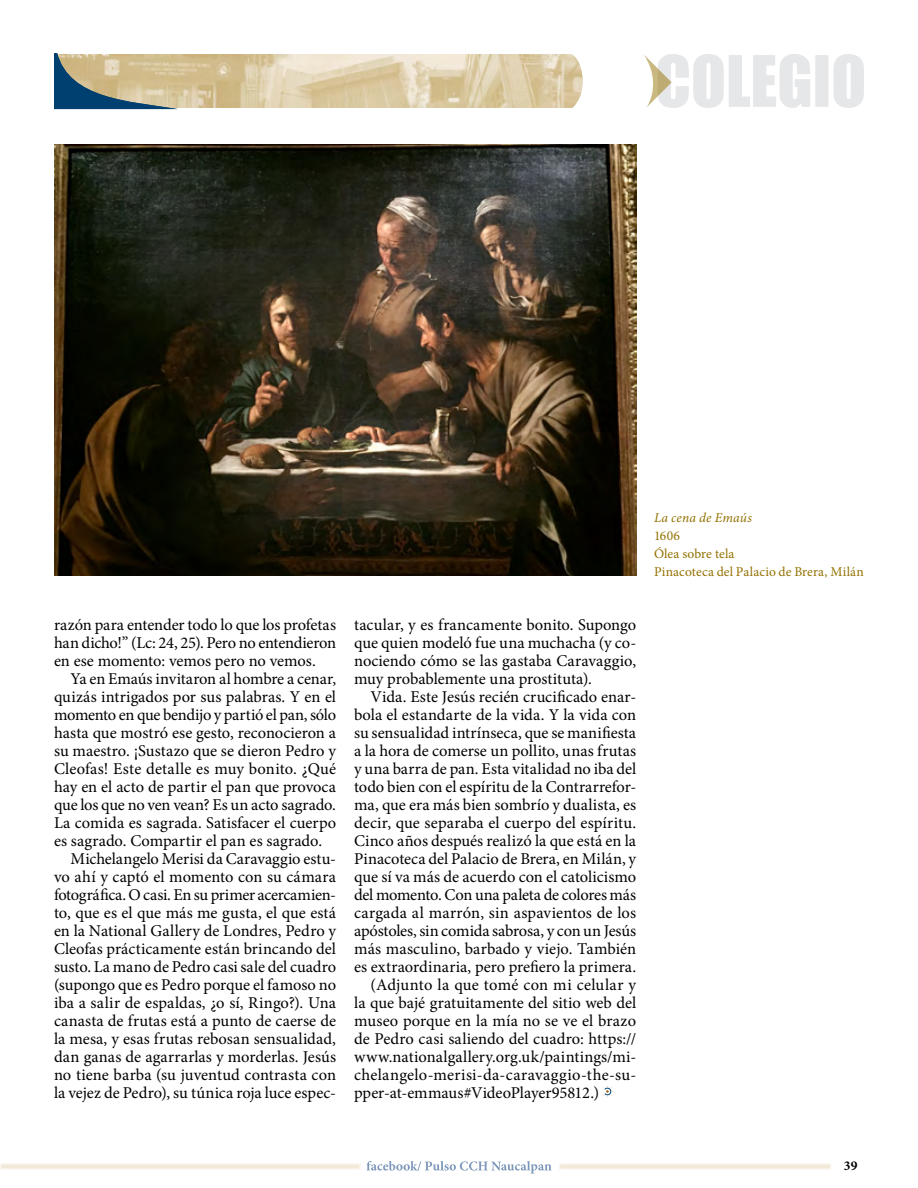
<style>
.page{position:relative;width:918px;height:1188px;background:#fff}
.page>*{position:absolute;margin:0;border:0;box-sizing:border-box;transform-origin:0 0}
.t1{font:16.5px/18px "Minion Pro";color:#000;text-align:justify}
.t2{font:13.5px/18px "Minion Pro";letter-spacing:.005em;color:#937100}
.t3{font:italic 13.5px "Minion Pro";letter-spacing:.01em;color:#937100}
.t4{font:700 13.5px "Minion Pro";color:#000}
</style>
<div class="page">
<svg style="left:644px;top:54px;width:220px;height:54px"></svg>
<img style="left:54px;top:144px;width:582px;height:432px">
<svg style="left:603px;top:1085px;width:11px;height:13px"></svg>
<svg style="left:559px;top:1163px;width:272px;height:7px"></svg>
<svg style="left:366px;top:1161px;width:186px;height:12px"></svg>
<svg style="left:0;top:1163px;width:361px;height:7px"></svg>
<svg style="left:54px;top:53px;width:529px;height:56px;background:#cec3a5"></svg>
<p class="t1" style="left:54px;top:616px;width:284px">razón para entender todo lo que los profetas han dicho!” (Lc: 24, 25). Pero no entendieron en ese momento: vemos pero no vemos.</p>
<p class="t1" style="left:70px;top:670px;width:267px">Ya en Emaús invitaron al hombre a cenar,</p>
<p class="t1" style="left:54px;top:688px;width:284px">quizás intrigados por sus palabras. Y en el</p>
<p class="t1" style="left:54px;top:706px;width:284px">momento en que bendijo y partió el pan, sólo</p>
<p class="t1" style="left:54px;top:724px;width:284px">hasta que mostró ese gesto, reconocieron a</p>
<p class="t1" style="left:54px;top:742px;width:284px">su maestro. ¡Sustazo que se dieron Pedro y</p>
<p class="t1" style="left:54px;top:760px;width:284px">Cleofas! Este detalle es muy bonito. ¿Qué</p>
<p class="t1" style="left:54px;top:778px;width:284px">hay en el acto de partir el pan que provoca</p>
<p class="t1" style="left:54px;top:796px;width:284px">que los que no ven vean? Es un acto sagrado.</p>
<p class="t1" style="left:54px;top:814px;width:284px">La comida es sagrada. Satisfacer el cuerpo</p>
<p class="t1" style="left:54px;top:832px;width:270px">es sagrado. Compartir el pan es sagrado.</p>
<p class="t1" style="left:70px;top:850px;width:267px">Michelangelo Merisi da Caravaggio estu-</p>
<p class="t1" style="left:54px;top:868px;width:284px">vo ahí y captó el momento con su cámara</p>
<p class="t1" style="left:54px;top:886px;width:284px">fotográfica. O casi. En su primer acercamien-</p>
<p class="t1" style="left:54px;top:904px;width:284px">to, que es el que más me gusta, el que está</p>
<p class="t1" style="left:54px;top:922px;width:284px">en la National Gallery de Londres, Pedro y</p>
<p class="t1" style="left:54px;top:940px;width:284px">Cleofas prácticamente están brincando del</p>
<p class="t1" style="left:54px;top:958px;width:284px">susto. La mano de Pedro casi sale del cuadro</p>
<p class="t1" style="left:54px;top:976px;width:284px">(supongo que es Pedro porque el famoso no</p>
<p class="t1" style="left:54px;top:994px;width:284px">iba a salir de espaldas, ¿o sí, Ringo?). Una</p>
<p class="t1" style="left:54px;top:1012px;width:284px">canasta de frutas está a punto de caerse de</p>
<p class="t1" style="left:54px;top:1030px;width:284px">la mesa, y esas frutas rebosan sensualidad,</p>
<p class="t1" style="left:54px;top:1048px;width:284px">dan ganas de agarrarlas y morderlas. Jesús</p>
<p class="t1" style="left:54px;top:1066px;width:284px">no tiene barba (su juventud contrasta con</p>
<p class="t1" style="left:54px;top:1084px;width:284px">la vejez de Pedro), su túnica roja luce espec-</p>
<p class="t1" style="left:354px;top:616px;width:284px">tacular, y es francamente bonito. Supongo que quien modeló fue una muchacha (y co&shy;nociendo cómo se las gastaba Caravaggio, muy probablemente una prostituta).</p>
<p class="t1" style="left:371px;top:688px;width:267px">Vida. Este Jesús recién crucificado enar-</p>
<p class="t1" style="left:354px;top:706px;width:284px">bola el estandarte de la vida. Y la vida con</p>
<p class="t1" style="left:354px;top:724px;width:284px">su sensualidad intrínseca, que se manifiesta</p>
<p class="t1" style="left:354px;top:742px;width:284px">a la hora de comerse un pollito, unas frutas</p>
<p class="t1" style="left:354px;top:760px;width:284px">y una barra de pan. Esta vitalidad no iba del</p>
<p class="t1" style="left:354px;top:778px;width:284px">todo bien con el espíritu de la Contrarrefor-</p>
<p class="t1" style="left:354px;top:796px;width:284px">ma, que era más bien sombrío y dualista, es</p>
<p class="t1" style="left:354px;top:814px;width:284px">decir, que separaba el cuerpo del espíritu.</p>
<p class="t1" style="left:354px;top:832px;width:284px">Cinco años después realizó la que está en la</p>
<p class="t1" style="left:354px;top:850px;width:284px">Pinacoteca del Palacio de Brera, en Milán, y</p>
<p class="t1" style="left:354px;top:868px;width:284px">que sí va más de acuerdo con el catolicismo</p>
<p class="t1" style="left:354px;top:886px;width:284px">del momento. Con una paleta de colores más</p>
<p class="t1" style="left:354px;top:904px;width:284px">cargada al marrón, sin aspavientos de los</p>
<p class="t1" style="left:354px;top:922px;width:284px">apóstoles, sin comida sabrosa, y con un Jesús</p>
<p class="t1" style="left:354px;top:940px;width:284px">más masculino, barbado y viejo. También</p>
<p class="t1" style="left:354px;top:958px;width:284px">es extraordinaria, pero prefiero la primera.</p>
<p class="t1" style="left:371px;top:976px;width:267px">(Adjunto la que tomé con mi celular y</p>
<p class="t1" style="left:354px;top:994px;width:284px">la que bajé gratuitamente del sitio web del</p>
<p class="t1" style="left:354px;top:1012px;width:284px">museo porque en la mía no se ve el brazo</p>
<p class="t1" style="left:354px;top:1030px;width:284px">de Pedro casi saliendo del cuadro: https://</p>
<p class="t1" style="left:354px;top:1048px;width:284px">www.nationalgallery.org.uk/paintings/mi-</p>
<p class="t1" style="left:354px;top:1066px;width:284px">chelangelo-merisi-da-caravaggio-the-su-</p>
<p class="t1" style="left:354px;top:1084px;width:246px">pper-at-emmaus#VideoPlayer95812.)</p>
<p class="t3" style="left:654px;top:508px;width:99px">La cena de Emaús</p>
<p class="t2" style="left:654px;top:527px;width:211px">1606<br>Ólea sobre tela<br>Pinacoteca del Palacio de Brera, Milán</p>
<p class="t4" style="left:844px;top:1156px;width:15px">39</p>
</div>
